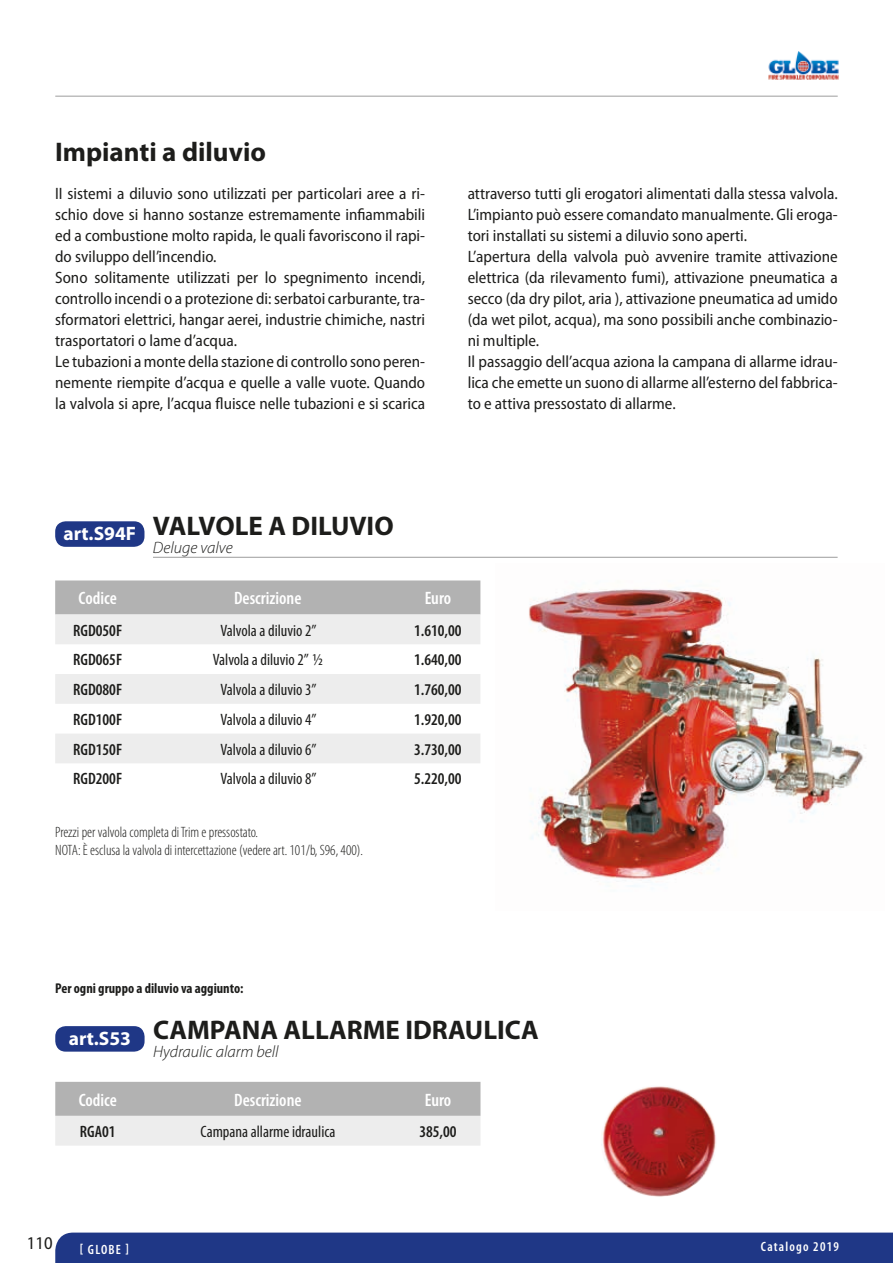
<style>
.page{position:relative;width:893px;height:1263px;background:#fff}
.page>*{position:absolute;margin:0;border:0;box-sizing:border-box;transform-origin:0 0}
.t1{font:700 27px "Myriad Pro";color:#1d1d1b}
.t2{font:600 condensed 18px "Myriad Pro";color:#fff}
.t3{font:semi-condensed 18px "Myriad Pro";color:#1d1d1b}
.t4{font:semi-condensed 16.5px/21px "Myriad Pro";color:#1d1d1b}
.t5{font:condensed 16.5px "Myriad Pro";color:#1d1d1b}
.t6{font:600 condensed 16.5px "Myriad Pro";color:#1d1d1b}
.t7{font:italic 300 16.5px "Myriad Pro";color:#1d1d1b}
.t8{font:300 condensed 15px/18px "Myriad Pro";color:#1d1d1b}
.t9{font:700 condensed 14.25px "Myriad Pro";color:#1d1d1b}
.t10{font:600 condensed 13.5px "Myriad Pro";letter-spacing:.09em;color:#fff}
</style>
<div class="page">
<div style="left:55px;top:1232px;width:838px;height:31px;background:#1f3786"></div>
<div style="left:55px;top:580px;width:425px;height:34px;background:#b2b2b2"></div>
<svg style="left:55px;top:614px;width:425px;height:149px;fill:#ededed"></svg>
<div style="left:55px;top:521px;width:89px;height:26px;background:#1f3786;border-radius:10px"></div>
<hr style="left:153px;top:557px;width:685px;height:1px;background:#9d9d9d">
<img style="left:529px;top:589px;width:335px;height:298px">
<hr style="left:55px;top:96px;width:783px;height:1px;background:#9d9d9d">
<img style="left:768px;top:51px;width:71px;height:29px">
<svg style="left:55px;top:1082px;width:425px;height:63px;background:#cdcdcd"></svg>
<div style="left:55px;top:1026px;width:90px;height:26px;background:#1f3786;border-radius:10px"></div>
<img style="left:601px;top:1086px;width:115px;height:111px">
<h1 class="t1" style="left:55px;top:137px;width:212px">Impianti a diluvio</h1>
<p class="t4" style="left:55px;top:184px;width:372px">II sistemi a diluvio sono utilizzati per particolari aree a ri&shy;schio dove si hanno sostanze estremamente infiammabili ed a combustione molto rapida, le quali favoriscono il rapi&shy;do sviluppo dell’incendio.<br>Sono solitamente utilizzati per lo spegnimento incendi, controllo incendi o a protezione di: serbatoi carburante, tra&shy;sformatori elettrici, hangar aerei, industrie chimiche, nastri trasportatori o lame d’acqua.<br>Le tubazioni a monte della stazione di controllo sono peren&shy;nemente riempite d’acqua e quelle a valle vuote. Quando la valvola si apre, l’acqua fluisce nelle tubazioni e si scarica</p>
<p class="t4" style="left:468px;top:184px;width:372px">attraverso tutti gli erogatori alimentati dalla stessa valvola.<br>L’impianto può essere comandato manualmente. Gli eroga&shy;tori installati su sistemi a diluvio sono aperti.<br>L’apertura della valvola può avvenire tramite attivazione elettrica (da rilevamento fumi), attivazione pneumatica a secco (da dry pilot, aria ), attivazione pneumatica ad umido (da wet pilot, acqua), ma sono possibili anche combinazio&shy;ni multiple.<br>Il passaggio dell’acqua aziona la campana di allarme idrau&shy;lica che emette un suono di allarme all’esterno del fabbrica&shy;to e attiva pressostato di allarme.</p>
<h1 class="t1" style="left:64px;top:510px;width:332px"><sub>art.S94F</sub> VALVOLE A DILUVIO</h1>
<p class="t7" style="left:153px;top:538px;width:81px">Deluge valve</p>
<p class="t2" style="left:79px;top:588px;width:40px">Codice</p>
<p class="t2" style="left:234px;top:588px;width:69px">Descrizione</p>
<p class="t2" style="left:425px;top:588px;width:28px">Euro</p>
<p class="t6" style="left:73px;top:621px;width:50px">RGD050F</p>
<p class="t5" style="left:220px;top:621px;width:98px">Valvola a diluvio 2”</p>
<p class="t6" style="left:414px;top:621px;width:49px">1.610,00</p>
<p class="t6" style="left:73px;top:651px;width:50px">RGD065F</p>
<p class="t5" style="left:213px;top:651px;width:112px">Valvola a diluvio 2” ½</p>
<p class="t6" style="left:414px;top:651px;width:49px">1.640,00</p>
<p class="t6" style="left:73px;top:681px;width:50px">RGD080F</p>
<p class="t5" style="left:220px;top:681px;width:98px">Valvola a diluvio 3”</p>
<p class="t6" style="left:414px;top:681px;width:49px">1.760,00</p>
<p class="t6" style="left:73px;top:710px;width:50px">RGD100F</p>
<p class="t5" style="left:220px;top:710px;width:98px">Valvola a diluvio 4”</p>
<p class="t6" style="left:414px;top:710px;width:49px">1.920,00</p>
<p class="t6" style="left:73px;top:740px;width:50px">RGD150F</p>
<p class="t5" style="left:220px;top:740px;width:98px">Valvola a diluvio 6”</p>
<p class="t6" style="left:414px;top:740px;width:49px">3.730,00</p>
<p class="t6" style="left:73px;top:770px;width:50px">RGD200F</p>
<p class="t5" style="left:220px;top:770px;width:98px">Valvola a diluvio 8”</p>
<p class="t6" style="left:414px;top:770px;width:49px">5.220,00</p>
<p class="t8" style="left:55px;top:824px;width:309px">Prezzi per valvola completa di Trim e pressostato.<br>NOTA: È esclusa la valvola di intercettazione (vedere art. 101/b, S96, 400).</p>
<p class="t9" style="left:55px;top:981px;width:190px">Per ogni gruppo a diluvio va aggiunto:</p>
<h1 class="t1" style="left:69px;top:1015px;width:472px"><sub>art.S53</sub> CAMPANA ALLARME IDRAULICA</h1>
<p class="t7" style="left:153px;top:1043px;width:127px">Hydraulic alarm bell</p>
<p class="t2" style="left:79px;top:1090px;width:40px">Codice</p>
<p class="t2" style="left:234px;top:1090px;width:69px">Descrizione</p>
<p class="t2" style="left:425px;top:1090px;width:28px">Euro</p>
<p class="t6" style="left:80px;top:1122px;width:37px">RGA01</p>
<p class="t5" style="left:201px;top:1122px;width:136px">Campana allarme idraulica</p>
<p class="t6" style="left:419px;top:1122px;width:39px">385,00</p>
<p class="t3" style="left:27px;top:1234px;width:27px">110</p>
<p class="t10" style="left:80px;top:1241px;width:50px">[ GLOBE ]</p>
<p class="t10" style="left:761px;top:1239px;width:80px">Catalogo 2019</p>
</div>
